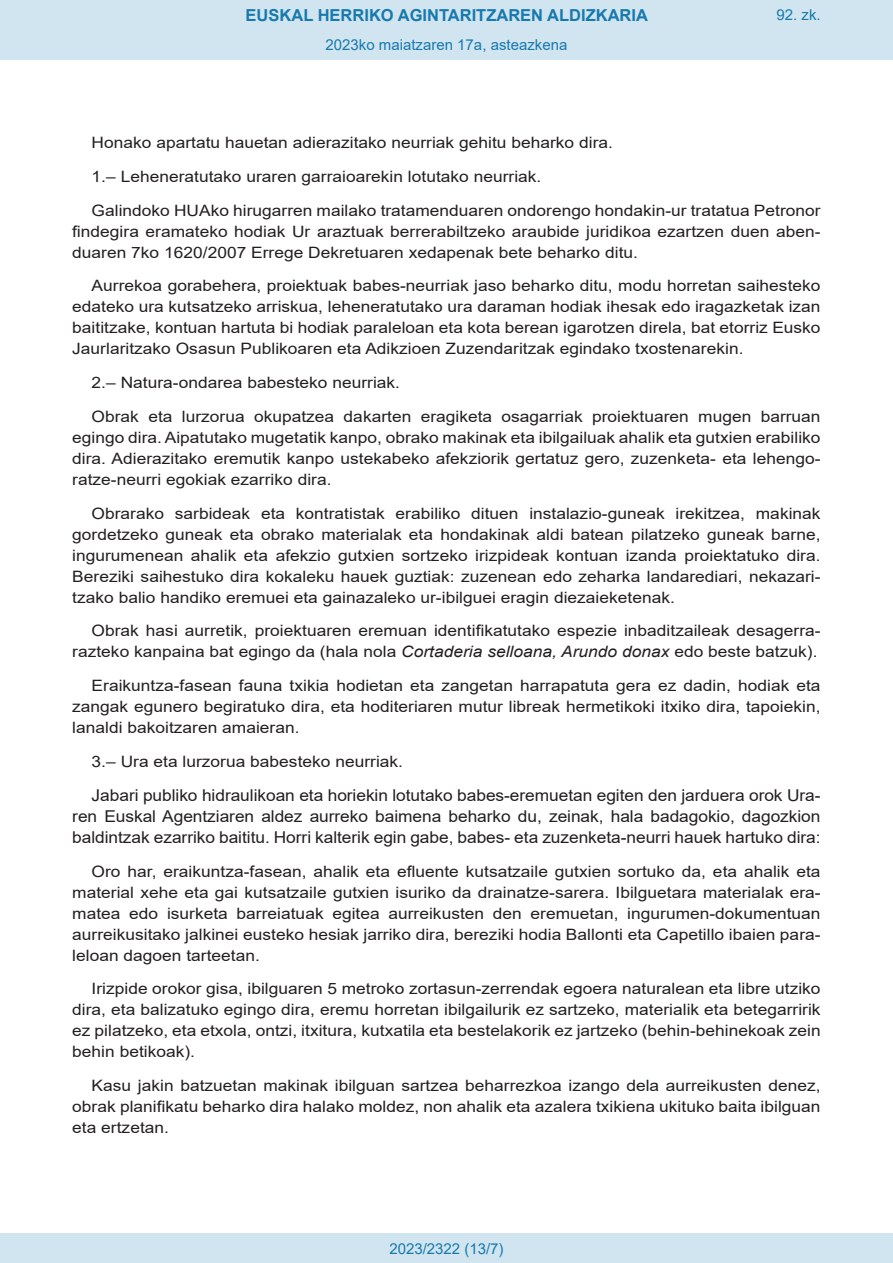
<style>
.page{position:relative;width:893px;height:1263px;background:#fff}
.page>*{position:absolute;margin:0;border:0;box-sizing:border-box;transform-origin:0 0}
.t1{font:700 16.5px "Arial";color:#1879ad}
.BOPVDetalle{font:16.35px/21px "Arial";letter-spacing:-.005em;color:#231f20;text-align:justify;scale:1.06 1}
.BOPVDetalle-2{font:15.6px/21px "Arial";color:#231f20;text-align:justify;scale:1.11 1}
.Paginacion_Centro{font:15px "Arial";color:#1879ad}
.s1{font-style:italic}
</style>
<div class="page">
<div style="left:0;top:0;width:893px;height:60px;background:#d0e5f0"></div>
<div style="left:0;top:1233px;width:893px;height:30px;background:#d0e5f0"></div>
<p class="t1" style="left:246px;top:3px;width:404px">EUSKAL HERRIKO AGINTARITZAREN ALDIZKARIA</p>
<p class="Paginacion_Centro" style="left:326px;top:35px;width:243px">2023ko maiatzaren 17a, asteazkena</p>
<p class="Paginacion_Centro" style="left:776px;top:5px;width:46px">92. zk.</p>
<p class="BOPVDetalle-2" style="left:92px;top:132px;width:471px">Honako apartatu hauetan adierazitako neurriak gehitu beharko dira.</p>
<p class="BOPVDetalle-2" style="left:92px;top:166px;width:407px">1.– Leheneratutako uraren garraioarekin lotutako neurriak.</p>
<p class="BOPVDetalle-2" style="left:72px;top:200px;width:676px;text-indent:19px">Galindoko HUAko hirugarren mailako tratamenduaren ondorengo hondakin-ur tratatua Petronor findegira eramateko hodiak Ur araztuak berrerabiltzeko araubide juridikoa ezartzen duen aben&shy;duaren 7ko 1620/2007 Errege Dekretuaren xedapenak bete beharko ditu.</p>
<p class="BOPVDetalle-2" style="left:72px;top:275px;width:676px;text-indent:19px">Aurrekoa gorabehera, proiektuak babes-neurriak jaso beharko ditu, modu horretan saihesteko edateko ura kutsatzeko arriskua, leheneratutako ura daraman hodiak ihesak edo iragazketak izan baititzake, kontuan hartuta bi hodiak paraleloan eta kota berean igarotzen direla, bat etorriz Eusko Jaurlaritzako Osasun Publikoaren eta Adikzioen Zuzendaritzak egindako txostenarekin.</p>
<p class="BOPVDetalle-2" style="left:92px;top:372px;width:279px">2.– Natura-ondarea babesteko neurriak.</p>
<p class="BOPVDetalle-2" style="left:72px;top:406px;width:676px;text-indent:19px">Obrak eta lurzorua okupatzea dakarten eragiketa osagarriak proiektuaren mugen barruan egingo dira. Aipatutako mugetatik kanpo, obrako makinak eta ibilgailuak ahalik eta gutxien erabiliko dira. Adierazitako eremutik kanpo ustekabeko afekziorik gertatuz gero, zuzenketa- eta lehengo&shy;ratze-neurri egokiak ezarriko dira.</p>
<p class="BOPVDetalle-2" style="left:72px;top:503px;width:676px;text-indent:19px">Obrarako sarbideak eta kontratistak erabiliko dituen instalazio-guneak irekitzea, makinak gordetzeko guneak eta obrako materialak eta hondakinak aldi batean pilatzeko guneak barne, ingurumenean ahalik eta afekzio gutxien sortzeko irizpideak kontuan izanda proiektatuko dira.<br>Bereziki saihestuko dira kokaleku hauek guztiak: zuzenean edo zeharka landarediari, nekazari&shy;tzako balio handiko eremuei eta gainazaleko ur-ibilguei eragin diezaieketenak.</p>
<p class="BOPVDetalle-2" style="left:72px;top:620px;width:676px;text-align:right">Obrak hasi aurretik, proiektuaren eremuan identifikatutako espezie inbaditzaileak desagerra&shy;razteko kanpaina bat egingo da (hala nola <span class="s1">Cortaderia selloana, Arundo donax</span> edo beste batzuk).</p>
<p class="BOPVDetalle-2" style="left:72px;top:675px;width:676px;text-indent:19px">Eraikuntza-fasean fauna txikia hodietan eta zangetan harrapatuta gera ez dadin, hodiak eta zangak egunero begiratuko dira, eta hoditeriaren mutur libreak hermetikoki itxiko dira, tapoiekin, lanaldi bakoitzaren amaieran.</p>
<p class="BOPVDetalle-2" style="left:92px;top:751px;width:282px">3.– Ura eta lurzorua babesteko neurriak.</p>
<p class="BOPVDetalle" style="left:72px;top:784px;width:707px;text-indent:19px">Jabari publiko hidraulikoan eta horiekin lotutako babes-eremuetan egiten den jarduera orok Ura&shy;ren Euskal Agentziaren aldez aurreko baimena beharko du, zeinak, hala badagokio, dagozkion baldintzak ezarriko baititu. Horri kalterik egin gabe, babes- eta zuzenketa-neurri hauek hartuko dira:</p>
<p class="BOPVDetalle-2" style="left:72px;top:860px;width:676px;text-indent:19px">Oro har, eraikuntza-fasean, ahalik eta efluente kutsatzaile gutxien sortuko da, eta ahalik eta material xehe eta gai kutsatzaile gutxien isuriko da drainatze-sarera. Ibilguetara materialak era&shy;matea edo isurketa barreiatuak egitea aurreikusten den eremuetan, ingurumen-dokumentuan aurreikusitako jalkinei eusteko hesiak jarriko dira, bereziki hodia Ballonti eta Capetillo ibaien para&shy;leloan dagoen tarteetan.</p>
<p class="BOPVDetalle-2" style="left:72px;top:978px;width:676px;text-indent:19px">Irizpide orokor gisa, ibilguaren 5 metroko zortasun-zerrendak egoera naturalean eta libre utziko dira, eta balizatuko egingo dira, eremu horretan ibilgailurik ez sartzeko, materialik eta betegarririk ez pilatzeko, eta etxola, ontzi, itxitura, kutxatila eta bestelakorik ez jartzeko (behin-behinekoak zein behin betikoak).</p>
<p class="BOPVDetalle-2" style="left:72px;top:1075px;width:676px;text-indent:19px">Kasu jakin batzuetan makinak ibilguan sartzea beharrezkoa izango dela aurreikusten denez, obrak planifikatu beharko dira halako moldez, non ahalik eta azalera txikiena ukituko baita ibilguan eta ertzetan.</p>
<p class="Paginacion_Centro" style="left:389px;top:1238px;width:116px">2023/2322 (13/7)</p>
</div>
